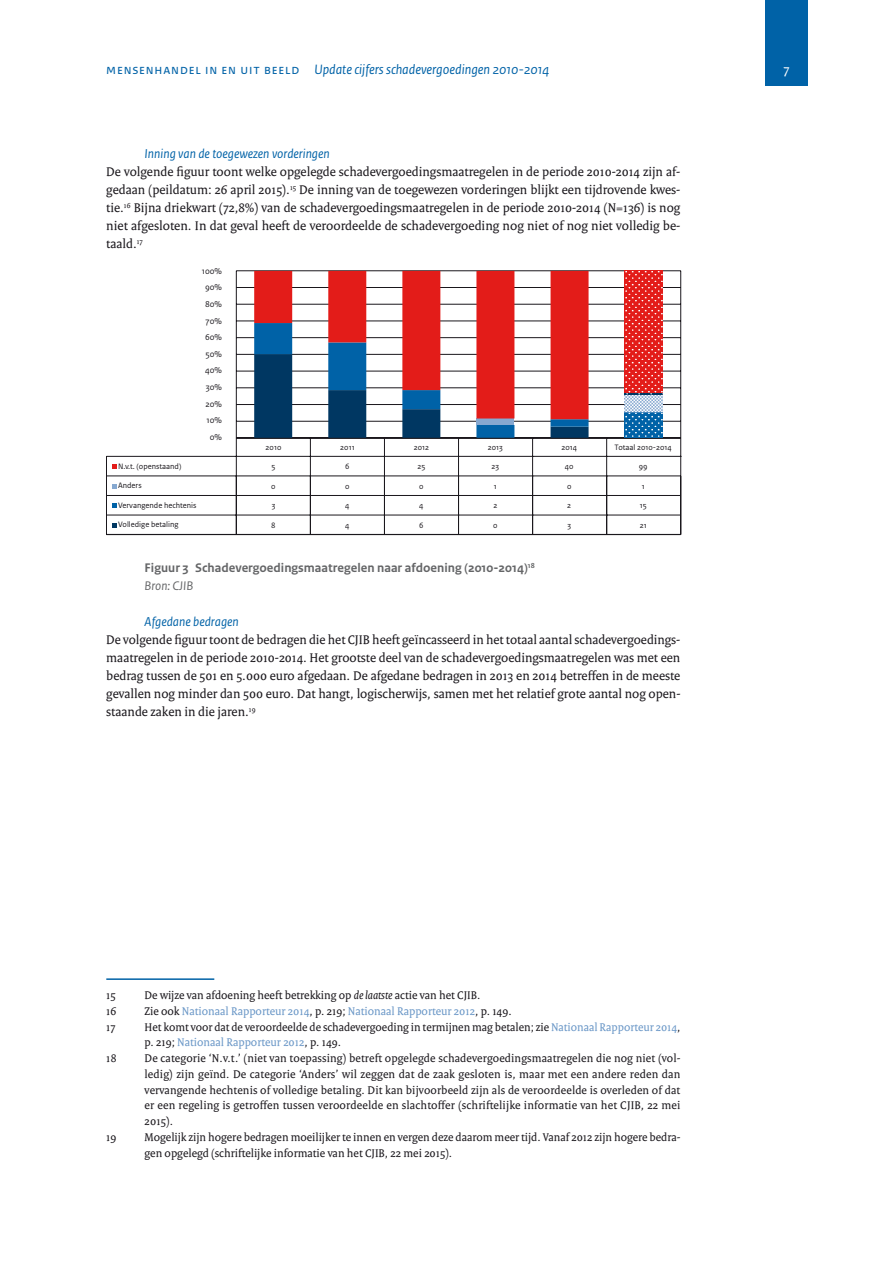
<style>
.page{position:relative;width:893px;height:1263px;background:#fff}
.page>*{position:absolute;margin:0;border:0;box-sizing:border-box;transform-origin:0 0}
.t1{font:italic 14.25px "Rijksoverheid Sans Text";color:#0062a7}
.t2{font:14.25px "Rijksoverheid Serif";color:#fff}
.t3{font:13.5px/18px "Rijksoverheid Serif";color:#1a171c;text-align:justify}
.t4{font:italic 13.5px "Rijksoverheid Sans Text";color:#0062a7}
.t5{font:700 13.2px/18px "Rijksoverheid Sans Text";color:#646567}
.t6{font:12px/15.8px "Rijksoverheid Serif";color:#1a171c}
.t7{font:12px "Rijksoverheid Serif";color:#6a97c7}
.t8{font:9px "Rijksoverheid Sans Text";color:#1a171c}
.t9{font:8.25px "Rijksoverheid Sans Text";color:#1a171c}
.s1{font-style:normal}
.s2{font-weight:400;font-style:italic}
.s3{font-style:italic}
.s4{color:#1a171c}
.s5{color:#6a97c7}
</style>
<div class="page">
<div style="left:765px;top:0;width:43px;height:85px;background:#0062a7"></div>
<hr style="left:106px;top:978px;width:108px;height:2px;background:#0062a7">
<hr style="left:236px;top:421px;width:445px;height:1px;background:#1a171c">
<hr style="left:236px;top:404px;width:445px;height:1px;background:#1a171c">
<hr style="left:236px;top:388px;width:445px;height:1px;background:#1a171c">
<hr style="left:236px;top:371px;width:445px;height:1px;background:#1a171c">
<hr style="left:236px;top:354px;width:445px;height:1px;background:#1a171c">
<hr style="left:236px;top:337px;width:445px;height:1px;background:#1a171c">
<hr style="left:236px;top:321px;width:445px;height:1px;background:#1a171c">
<hr style="left:236px;top:304px;width:445px;height:1px;background:#1a171c">
<hr style="left:236px;top:287px;width:445px;height:1px;background:#1a171c">
<hr style="left:236px;top:270px;width:445px;height:1px;background:#1a171c">
<hr style="left:680px;top:271px;width:1px;height:167px;background:#1a171c">
<hr style="left:236px;top:271px;width:1px;height:167px;background:#1a171c">
<hr style="left:236px;top:438px;width:445px;height:1px;background:#1a171c">
<hr style="left:106px;top:456px;width:575px;height:1px;background:#1a171c">
<hr style="left:106px;top:476px;width:575px;height:1px;background:#1a171c">
<hr style="left:106px;top:495px;width:575px;height:1px;background:#1a171c">
<hr style="left:106px;top:515px;width:575px;height:1px;background:#1a171c">
<svg style="left:236px;top:439px;width:1px;height:95px"></svg>
<svg style="left:606px;top:439px;width:1px;height:95px"></svg>
<svg style="left:680px;top:439px;width:1px;height:95px"></svg>
<svg style="left:106px;top:456px;width:11px;height:78px"></svg>
<hr style="left:106px;top:534px;width:575px;height:1px;background:#1a171c">
<svg style="left:625px;top:412px;width:38px;height:26px"></svg>
<svg style="left:625px;top:394px;width:38px;height:18px"></svg>
<svg style="left:254px;top:419px;width:335px;height:115px"></svg>
<hr style="left:625px;top:392px;width:38px;height:2px;background:#bfbfbf">
<div style="left:476px;top:418px;width:38px;height:7px;background:#86a8d0"></div>
<svg style="left:625px;top:271px;width:38px;height:121px;background:#e53230"></svg>
<svg style="left:254px;top:271px;width:335px;height:148px"></svg>
<p class="t1" style="left:106px;top:62px;width:445px"><span class="s1">mensenhandel in en uit beeld</span> Update cijfers schadevergoedingen 2010-2014</p>
<p class="t2" style="left:784px;top:61px;width:8px">7</p>
<p class="t4" style="left:145px;top:146px;width:187px">Inning van de toegewezen vorderingen</p>
<p class="t3" style="left:106px;top:163px;width:576px">De volgende figuur toont welke opgelegde schadevergoedingsmaatregelen in de periode 2010-2014 zijn af&shy;gedaan (peildatum: 26 april 2015).<sup>15</sup> De inning van de toegewezen vorderingen blijkt een tijdrovende kwes&shy;tie.<sup>16</sup> Bijna driekwart (72,8%) van de schadevergoedingsmaatregelen in de periode 2010-2014 (N=136) is nog niet afgesloten. In dat geval heeft de veroordeelde de schadevergoeding nog niet of nog niet volledig be&shy;taald.<sup>17</sup></p>
<p class="t8" style="left:202px;top:266px;width:22px">100%</p>
<p class="t8" style="left:205px;top:282px;width:19px">90%</p>
<p class="t8" style="left:205px;top:299px;width:19px">80%</p>
<p class="t8" style="left:206px;top:315px;width:18px">70%</p>
<p class="t8" style="left:205px;top:332px;width:19px">60%</p>
<p class="t8" style="left:205px;top:349px;width:18px">50%</p>
<p class="t8" style="left:205px;top:365px;width:18px">40%</p>
<p class="t8" style="left:206px;top:382px;width:18px">30%</p>
<p class="t8" style="left:205px;top:399px;width:18px">20%</p>
<p class="t8" style="left:206px;top:415px;width:17px">10%</p>
<p class="t9" style="left:118px;top:461px;width:65px">N.v.t. (openstaand)</p>
<p class="t9" style="left:118px;top:481px;width:25px">Anders</p>
<p class="t9" style="left:118px;top:500px;width:80px">Vervangende hechtenis</p>
<p class="t9" style="left:118px;top:520px;width:62px">Volledige betaling</p>
<p class="t8" style="left:210px;top:432px;width:14px">0%</p>
<p class="t9" style="left:266px;top:442px;width:17px">2010</p>
<p class="t9" style="left:271px;top:462px;width:6px">5</p>
<p class="t9" style="left:271px;top:481px;width:6px">0</p>
<p class="t9" style="left:272px;top:501px;width:5px">3</p>
<p class="t9" style="left:271px;top:520px;width:6px">8</p>
<p class="t9" style="left:340px;top:442px;width:16px">2011</p>
<p class="t9" style="left:345px;top:462px;width:6px">6</p>
<p class="t9" style="left:345px;top:481px;width:6px">0</p>
<p class="t9" style="left:345px;top:501px;width:6px">4</p>
<p class="t9" style="left:345px;top:520px;width:6px">4</p>
<p class="t9" style="left:414px;top:442px;width:17px">2012</p>
<p class="t9" style="left:417px;top:462px;width:10px">25</p>
<p class="t9" style="left:419px;top:481px;width:6px">0</p>
<p class="t9" style="left:419px;top:501px;width:6px">4</p>
<p class="t9" style="left:419px;top:520px;width:6px">6</p>
<p class="t9" style="left:488px;top:442px;width:17px">2013</p>
<p class="t9" style="left:491px;top:462px;width:9px">23</p>
<p class="t9" style="left:494px;top:481px;width:4px">1</p>
<p class="t9" style="left:493px;top:501px;width:6px">2</p>
<p class="t9" style="left:493px;top:520px;width:6px">0</p>
<p class="t9" style="left:561px;top:442px;width:17px">2014</p>
<p class="t9" style="left:565px;top:462px;width:10px">40</p>
<p class="t9" style="left:567px;top:481px;width:6px">0</p>
<p class="t9" style="left:567px;top:501px;width:6px">2</p>
<p class="t9" style="left:567px;top:520px;width:5px">3</p>
<p class="t9" style="left:615px;top:442px;width:59px">Totaal 2010-2014</p>
<p class="t9" style="left:639px;top:462px;width:10px">99</p>
<p class="t9" style="left:642px;top:481px;width:4px">1</p>
<p class="t9" style="left:640px;top:501px;width:8px">15</p>
<p class="t9" style="left:640px;top:520px;width:9px">21</p>
<p class="t5" style="left:145px;top:559px;width:392px">Figuur 3 Schadevergoedingsmaatregelen naar afdoening (2010-2014)<sup>18<br></sup><span class="s2">Bron: CJIB</span></p>
<p class="t4" style="left:145px;top:614px;width:96px">Afgedane bedragen</p>
<p class="t3" style="left:106px;top:631px;width:576px">De volgende figuur toont de bedragen die het CJIB heeft geïncasseerd in het totaal aantal schadevergoedings&shy;maatregelen in de periode 2010-2014. Het grootste deel van de schadevergoedingsmaatregelen was met een bedrag tussen de 501 en 5.000 euro afgedaan. De afgedane bedragen in 2013 en 2014 betreffen in de meeste gevallen nog minder dan 500 euro. Dat hangt, logischerwijs, samen met het relatief grote aantal nog open&shy;staande zaken in die jaren.<sup>19</sup></p>
<p class="t6" style="left:106px;top:987px;width:11px">15</p>
<p class="t6" style="left:145px;top:987px;width:337px">De wijze van afdoening heeft betrekking op <span class="s3">de laatste</span> actie van het CJIB.</p>
<p class="t6" style="left:106px;top:1003px;width:12px">16</p>
<p class="t7" style="left:145px;top:1004px;width:369px"><span class="s4">Zie ook</span> Nationaal Rapporteur 2014<span class="s4">, p. 219;</span> Nationaal Rapporteur 2012<span class="s4">, p. 149.</span></p>
<p class="t6" style="left:106px;top:1019px;width:11px">17</p>
<p class="t6" style="left:145px;top:1019px;width:537px">Het komt voor dat de veroordeelde de schadevergoeding in termijnen mag betalen; zie <span class="s5">Nationaal Rapporteur 2014</span>, p. 219; <span class="s5">Nationaal Rapporteur 2012</span>, p. 149.</p>
<p class="t6" style="left:106px;top:1050px;width:12px">18</p>
<p class="t6" style="left:145px;top:1050px;width:537px;text-align:justify">De categorie ‘N.v.t.’ (niet van toepassing) betreft opgelegde schadevergoedingsmaatregelen die nog niet (vol&shy;ledig) zijn geïnd. De categorie ‘Anders’ wil zeggen dat de zaak gesloten is, maar met een andere reden dan vervangende hechtenis of volledige betaling. Dit kan bijvoorbeeld zijn als de veroordeelde is overleden of dat er een regeling is getroffen tussen veroordeelde en slachtoffer (schriftelijke informatie van het CJIB, 22 mei 2015).</p>
<p class="t6" style="left:106px;top:1129px;width:12px">19</p>
<p class="t6" style="left:145px;top:1129px;width:537px">Mogelijk zijn hogere bedragen moeilijker te innen en vergen deze daarom meer tijd. Vanaf 2012 zijn hogere bedra&shy;gen opgelegd (schriftelijke informatie van het CJIB, 22 mei 2015).</p>
</div>
